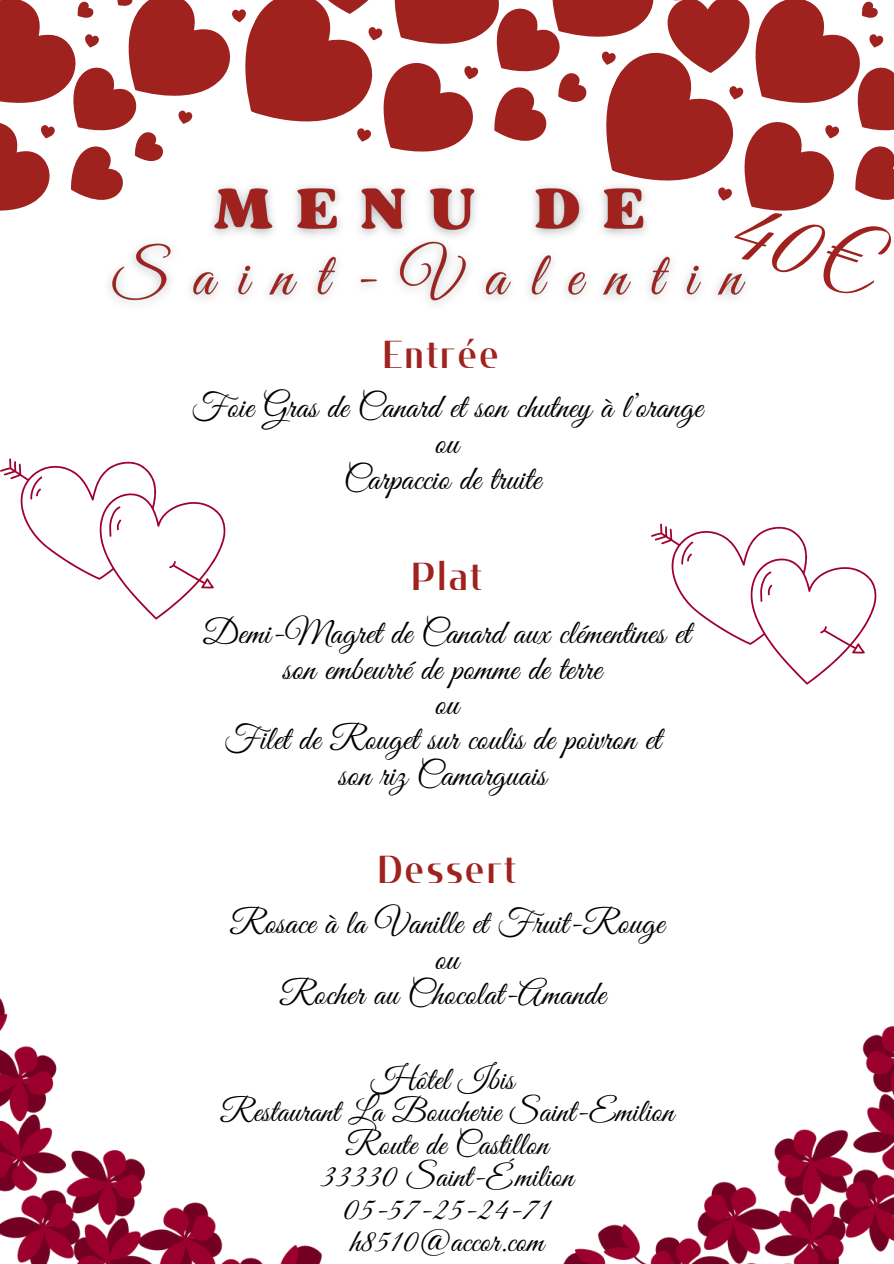
<style>
.page{position:relative;width:894px;height:1264px;background:#fff}
.page>*{position:absolute;margin:0;border:0;box-sizing:border-box;transform-origin:0 0}
.t1{font:38.85px "Flatory HC 700 Semi Cond";letter-spacing:.075em;color:#9f221e}
.t2{font:34.05px "Great Vibes";letter-spacing:.01em;color:#000}
.t3{font:32.55px "Great Vibes";letter-spacing:.01em;color:#000}
</style>
<div class="page">
<img style="left:0;top:998px;width:322px;height:265px">
<svg style="left:651px;top:523px;width:225px;height:161px"></svg>
<svg style="left:0;top:458px;width:226px;height:161px"></svg>
<img style="left:564px;top:1026px;width:329px;height:237px">
<svg style="left:0;top:0;width:894px;height:303px"></svg>
<p class="t1" style="left:383px;top:332px;width:117px">Entrée</p>
<h1 class="t2" style="left:191px;top:388px;width:512px">Foie Gras de Canard et son chutney à l’orange</h1>
<h4 class="t2" style="left:434px;top:424px;width:25px">ou</h4>
<p class="t2" style="left:343px;top:460px;width:198px">Carpaccio de truite</p>
<p class="t1" style="left:412px;top:553px;width:71px">Plat</p>
<p class="t2" style="left:203px;top:614px;width:488px">Demi-Magret de Canard aux clémentines et</p>
<p class="t2" style="left:283px;top:649px;width:320px">son embeurré de pomme de terre</p>
<h4 class="t2" style="left:435px;top:685px;width:25px">ou</h4>
<p class="t2" style="left:224px;top:720px;width:438px">Filet de Rouget sur coulis de poivron et</p>
<p class="t2" style="left:338px;top:756px;width:209px">son riz Camarguais</p>
<p class="t1" style="left:378px;top:846px;width:139px">Dessert</p>
<p class="t2" style="left:229px;top:904px;width:436px">Rosace à la Vanille et Fruit-Rouge</p>
<p class="t2" style="left:435px;top:939px;width:25px">ou</p>
<p class="t2" style="left:279px;top:975px;width:328px">Rocher au Chocolat-Amande</p>
<p class="t3" style="left:370px;top:1060px;width:145px">Hôtel Ibis</p>
<p class="t3" style="left:220px;top:1093px;width:455px">Restaurant La Boucherie Saint-Emilion</p>
<p class="t3" style="left:345px;top:1125px;width:205px">Route de Castillon</p>
<p class="t3" style="left:320px;top:1158px;width:254px">33330 Saint-Émilion</p>
<p class="t3" style="left:343px;top:1190px;width:209px">05-57-25-24-71</p>
<p class="t3" style="left:350px;top:1223px;width:195px">h8510@accor.com</p>
</div>
